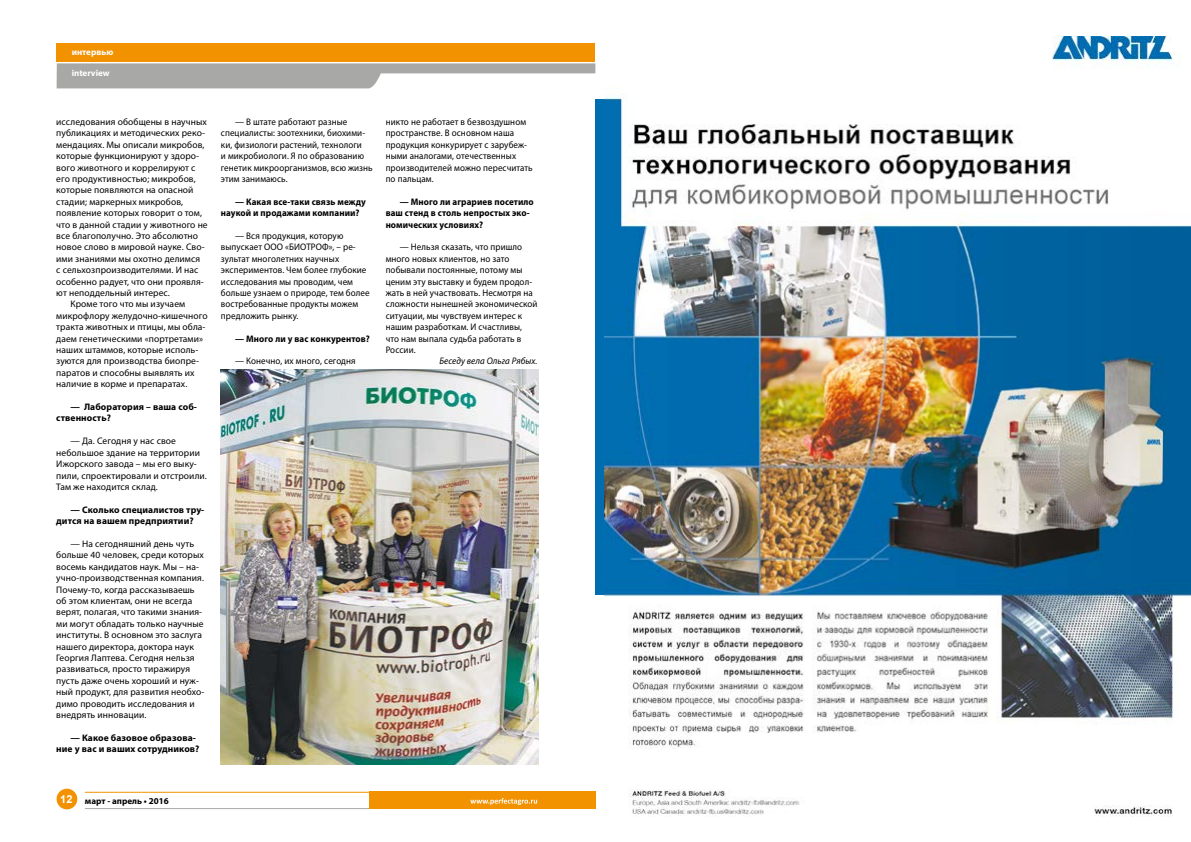
<style>
.page{position:relative;width:1191px;height:842px;background:#fff}
.page>*{position:absolute;margin:0;border:0;box-sizing:border-box;transform-origin:0 0}
.t1{font:9.5px/11.4px "Myriad Pro";letter-spacing:.01em;color:#000}
.t2{font:9.5px/11.4px "Myriad Pro";letter-spacing:.01em;color:#000;scale:.95 1}
.t3{font:700 9.5px/11.4px "Myriad Pro";letter-spacing:.01em;color:#000;scale:.95 1}
.t4{font:700 9.5px/11.4px "Myriad Pro";letter-spacing:.01em;color:#000}
.t5{font:italic 9.5px "Myriad Pro";letter-spacing:.01em;color:#000;scale:.95 1}
.t6{font:700 9px "Myriad Pro";color:#000}
.t7{font:700 9px "Myriad Pro";color:#fff}
.s1{font-family:"Arial";font-size:11px;color:#fff}
</style>
<div class="page">
<img style="left:604px;top:37px;width:587px;height:780px">
<div style="left:57px;top:43px;width:538px;height:18px;background:#f39200"></div>
<svg style="left:57px;top:63px;width:538px;height:25px"></svg>
<hr style="left:85px;top:808px;width:285px;height:1px;background:#a8a8a7">
<div style="left:369px;top:792px;width:226px;height:17px;background:#f39200"></div>
<div style="left:57px;top:789px;width:20px;height:20px;background:#f39200;border-radius:50%"></div>
<svg style="left:470px;top:798px;width:67px;height:7px"></svg>
<hr style="left:85px;top:792px;width:286px;height:1px;background:#f39200">
<img style="left:221px;top:369px;width:317px;height:395px">
<p class="t7" style="left:72px;top:46px;width:43px">интервью</p>
<p class="t7" style="left:72px;top:67px;width:40px">interview</p>
<p class="t1" style="left:56px;top:116px;width:152px">исследования обобщены в научных</p>
<p class="t1" style="left:56px;top:127px;width:150px">публикациях и методических реко-</p>
<p class="t1" style="left:56px;top:139px;width:150px">мендациях. Мы описали микробов,</p>
<p class="t1" style="left:56px;top:150px;width:144px">которые функционируют у здоро-</p>
<p class="t1" style="left:56px;top:162px;width:141px">вого животного и коррелируют с</p>
<p class="t1" style="left:56px;top:173px;width:141px">его продуктивностью; микробов,</p>
<p class="t1" style="left:56px;top:184px;width:139px">которые появляются на опасной</p>
<p class="t1" style="left:56px;top:196px;width:128px">стадии; маркерных микробов,</p>
<p class="t1" style="left:56px;top:207px;width:147px">появление которых говорит о том,</p>
<p class="t1" style="left:56px;top:219px;width:153px">что в данной стадии у животного не</p>
<p class="t1" style="left:56px;top:230px;width:143px">все благополучно. Это абсолютно</p>
<p class="t1" style="left:56px;top:241px;width:150px">новое слово в мировой науке. Сво-</p>
<p class="t1" style="left:56px;top:253px;width:145px">ими знаниями мы охотно делимся</p>
<p class="t1" style="left:56px;top:264px;width:144px">с сельхозпроизводителями. И нас</p>
<p class="t1" style="left:56px;top:276px;width:149px">особенно радует, что они проявля-</p>
<p class="t1" style="left:56px;top:287px;width:115px">ют неподдельный интерес.</p>
<p class="t1" style="left:70px;top:298px;width:116px">Кроме того что мы изучаем</p>
<p class="t1" style="left:56px;top:310px;width:153px">микрофлору желудочно-кишечного</p>
<p class="t1" style="left:56px;top:321px;width:151px">тракта животных и птицы, мы обла-</p>
<p class="t1" style="left:56px;top:333px;width:148px">даем генетическими «портретами»</p>
<p class="t1" style="left:56px;top:344px;width:144px">наших штаммов, которые исполь-</p>
<p class="t1" style="left:56px;top:355px;width:144px">зуются для производства биопре-</p>
<p class="t1" style="left:56px;top:367px;width:140px">паратов и способны выявлять их</p>
<p class="t1" style="left:56px;top:378px;width:133px">наличие в корме и препаратах.</p>
<p class="t4" style="left:56px;top:401px;width:142px;text-indent:14px">— Лаборатория – ваша соб&shy;ственность?</p>
<p class="t1" style="left:56px;top:435px;width:152px;text-indent:14px">— Да. Сегодня у нас свое небольшое здание на территории<br>Ижорского завода – мы его выку&shy;пили, спроектировали и отстроили.<br>Там же находится склад.</p>
<p class="t4" style="left:56px;top:503px;width:149px;text-indent:14px">— Сколько специалистов тру&shy;дится на вашем предприятии?</p>
<p class="t1" style="left:56px;top:538px;width:149px;text-indent:14px">— На сегодняшний день чуть больше 40 человек, среди которых восемь кандидатов наук. Мы – на&shy;учно-производственная компания.<br>Почему-то, когда рассказываешь об этом клиентам, они не всегда верят, полагая, что такими знания&shy;ми могут обладать только научные институты. В основном это заслуга нашего директора, доктора наук<br>Георгия Лаптева. Сегодня нельзя развиваться, просто тиражируя пусть даже очень хороший и нуж&shy;ный продукт, для развития необхо&shy;димо проводить исследования и внедрять инновации.</p>
<p class="t4" style="left:56px;top:731px;width:145px;text-indent:14px">— Какое базовое образова&shy;ние у вас и ваших сотрудников?</p>
<p class="t2" style="left:221px;top:116px;width:161px;text-indent:14px">— В штате работают разные специалисты: зоотехники, биохими&shy;ки, физиологи растений, технологи<br>и микробиологи. Я по образованию генетик микроорганизмов, всю жизнь этим занимаюсь.</p>
<p class="t3" style="left:221px;top:196px;width:154px;text-indent:14px">— Какая все-таки связь между наукой и продажами компании?</p>
<p class="t2" style="left:221px;top:230px;width:158px;text-indent:14px">— Вся продукция, которую выпускает ООО «БИОТРОФ», – ре&shy;зультат многолетних научных экспериментов. Чем более глубокие исследования мы проводим, чем больше узнаем о природе, тем более востребованные продукты можем предложить рынку.</p>
<p class="t3" style="left:235px;top:332px;width:143px">— Много ли у вас конкурентов?</p>
<p class="t2" style="left:235px;top:355px;width:128px">— Конечно, их много, сегодня</p>
<p class="t2" style="left:386px;top:116px;width:156px">никто не работает в безвоздушном пространстве. В основном наша продукция конкурирует с зарубеж&shy;ными аналогами, отечественных производителей можно пересчитать по пальцам.</p>
<p class="t3" style="left:386px;top:196px;width:157px;text-indent:14px">— Много ли аграриев посетило ваш стенд в столь непростых эко&shy;номических условиях?</p>
<p class="t2" style="left:386px;top:241px;width:161px;text-indent:14px">— Нельзя сказать, что пришло много новых клиентов, но зато побывали постоянные, потому мы ценим эту выставку и будем продол&shy;жать в ней участвовать. Несмотря на сложности нынешней экономической ситуации, мы чувствуем интерес к нашим разработкам. И счастливы, что нам выпала судьба работать в<br>России.</p>
<p class="t5" style="left:439px;top:355px;width:105px">Беседу вела Ольга Рябых.</p>
<p class="t6" style="left:60px;top:795px;width:110px"><span class="s1">12</span> март - апрель • 2016</p>
</div>
